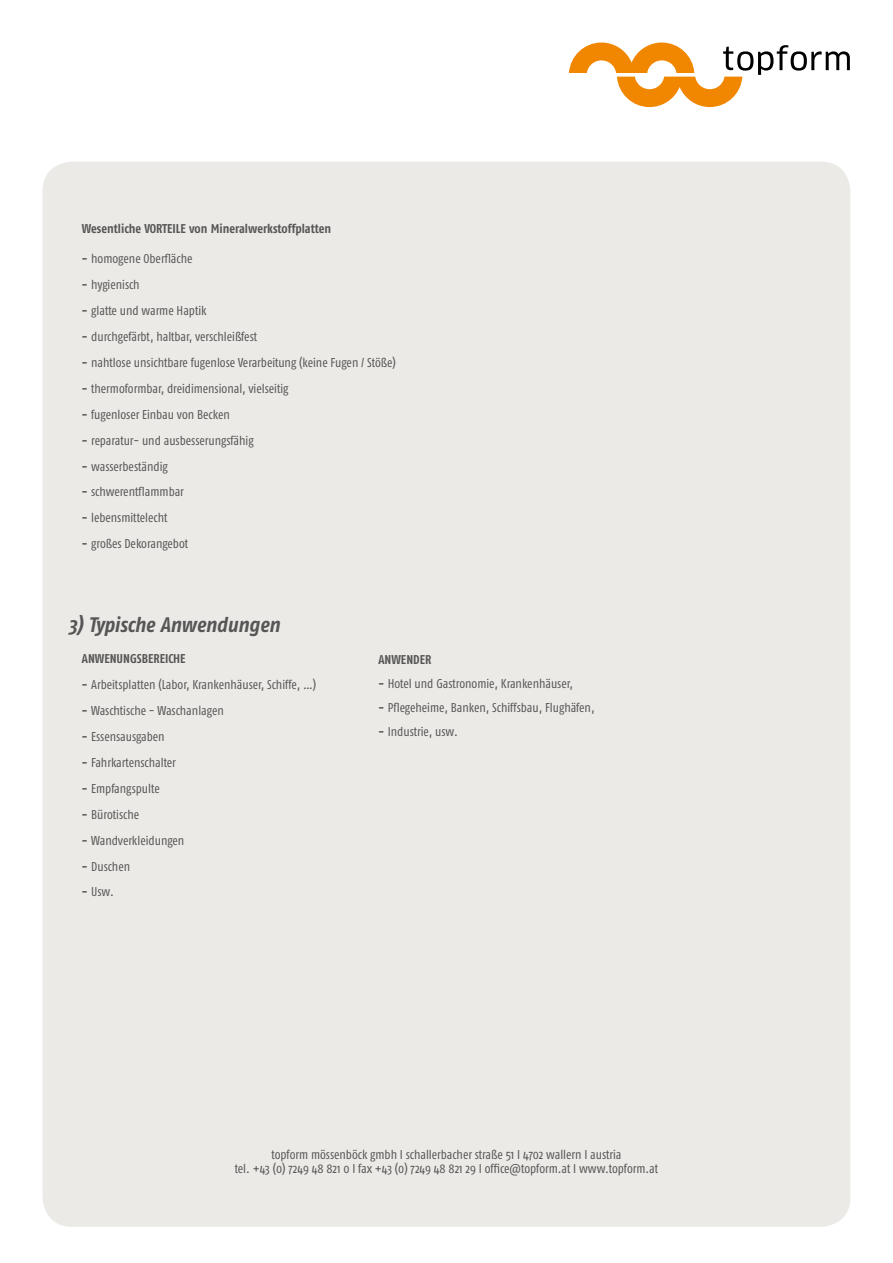
<style>
.page{position:relative;width:893px;height:1263px;background:#fff}
.page>*{position:absolute;margin:0;border:0;box-sizing:border-box;transform-origin:0 0}
.t1{font:italic 700 21px "Fago Co";color:#565656}
.t2{font:12.75px/14.2px "Fago Co";color:#565656;text-align:center}
.t3{font:700 12.75px "Fago Co";color:#565656}
.s1{font-weight:700}
</style>
<div class="page">
<div style="left:43px;top:162px;width:807px;height:1065px;background:#eceae7;border-radius:30px"></div>
<svg style="left:569px;top:43px;width:281px;height:64px"></svg>
<p class="t3" style="left:82px;top:221px;width:251px">Wesentliche VORTEILE von Mineralwerkstoffplatten</p>
<p class="t2" style="left:82px;top:251px;width:112px"><span class="s1">-</span> homogene Oberfläche</p>
<p class="t2" style="left:82px;top:277px;width:59px"><span class="s1">-</span> hygienisch</p>
<p class="t2" style="left:82px;top:303px;width:126px"><span class="s1">-</span> glatte und warme Haptik</p>
<p class="t2" style="left:82px;top:329px;width:177px"><span class="s1">-</span> durchgefärbt, haltbar, verschleißfest</p>
<p class="t2" style="left:82px;top:355px;width:316px"><span class="s1">-</span> nahtlose unsichtbare fugenlose Verarbeitung (keine Fugen / Stöße)</p>
<p class="t2" style="left:82px;top:381px;width:208px"><span class="s1">-</span> thermoformbar, dreidimensional, vielseitig</p>
<p class="t2" style="left:82px;top:407px;width:149px"><span class="s1">-</span> fugenloser Einbau von Becken</p>
<p class="t2" style="left:82px;top:433px;width:173px"><span class="s1">-</span> reparatur- und ausbesserungsfähig</p>
<p class="t2" style="left:82px;top:459px;width:87px"><span class="s1">-</span> wasserbeständig</p>
<p class="t2" style="left:82px;top:485px;width:104px"><span class="s1">-</span> schwerentflammbar</p>
<p class="t2" style="left:82px;top:511px;width:87px"><span class="s1">-</span> lebensmittelecht</p>
<p class="t2" style="left:82px;top:537px;width:108px"><span class="s1">-</span> großes Dekorangebot</p>
<h1 class="t1" style="left:68px;top:612px;width:213px">3) Typische Anwendungen</h1>
<p class="t3" style="left:82px;top:651px;width:105px">ANWENUNGSBEREICHE</p>
<p class="t2" style="left:82px;top:677px;width:236px"><span class="s1">-</span> Arbeitsplatten (Labor, Krankenhäuser, Schiffe, …)</p>
<p class="t2" style="left:82px;top:703px;width:143px"><span class="s1">-</span> Waschtische - Waschanlagen</p>
<p class="t2" style="left:82px;top:729px;width:84px"><span class="s1">-</span> Essensausgaben</p>
<p class="t2" style="left:82px;top:755px;width:96px"><span class="s1">-</span> Fahrkartenschalter</p>
<p class="t2" style="left:82px;top:781px;width:79px"><span class="s1">-</span> Empfangspulte</p>
<p class="t2" style="left:82px;top:807px;width:59px"><span class="s1">-</span> Bürotische</p>
<p class="t2" style="left:82px;top:833px;width:104px"><span class="s1">-</span> Wandverkleidungen</p>
<p class="t2" style="left:82px;top:859px;width:50px"><span class="s1">-</span> Duschen</p>
<p class="t2" style="left:82px;top:885px;width:33px"><span class="s1">-</span> Usw.</p>
<p class="t3" style="left:378px;top:652px;width:54px">ANWENDER</p>
<p class="t2" style="left:378px;top:676px;width:196px"><span class="s1">-</span> Hotel und Gastronomie, Krankenhäuser,</p>
<p class="t2" style="left:378px;top:700px;width:218px"><span class="s1">-</span> Pflegeheime, Banken, Schiffsbau, Flughäfen,</p>
<p class="t2" style="left:378px;top:724px;width:81px"><span class="s1">-</span> Industrie, usw.</p>
<p class="t2" style="left:235px;top:1147px;width:425px">topform mössenböck gmbh I schallerbacher straße 51 I 4702 wallern I austria<br>tel. +43 (0) 7249 48 821 0 I fax +43 (0) 7249 48 821 29 I office@topform.at I www.topform.at</p>
</div>
